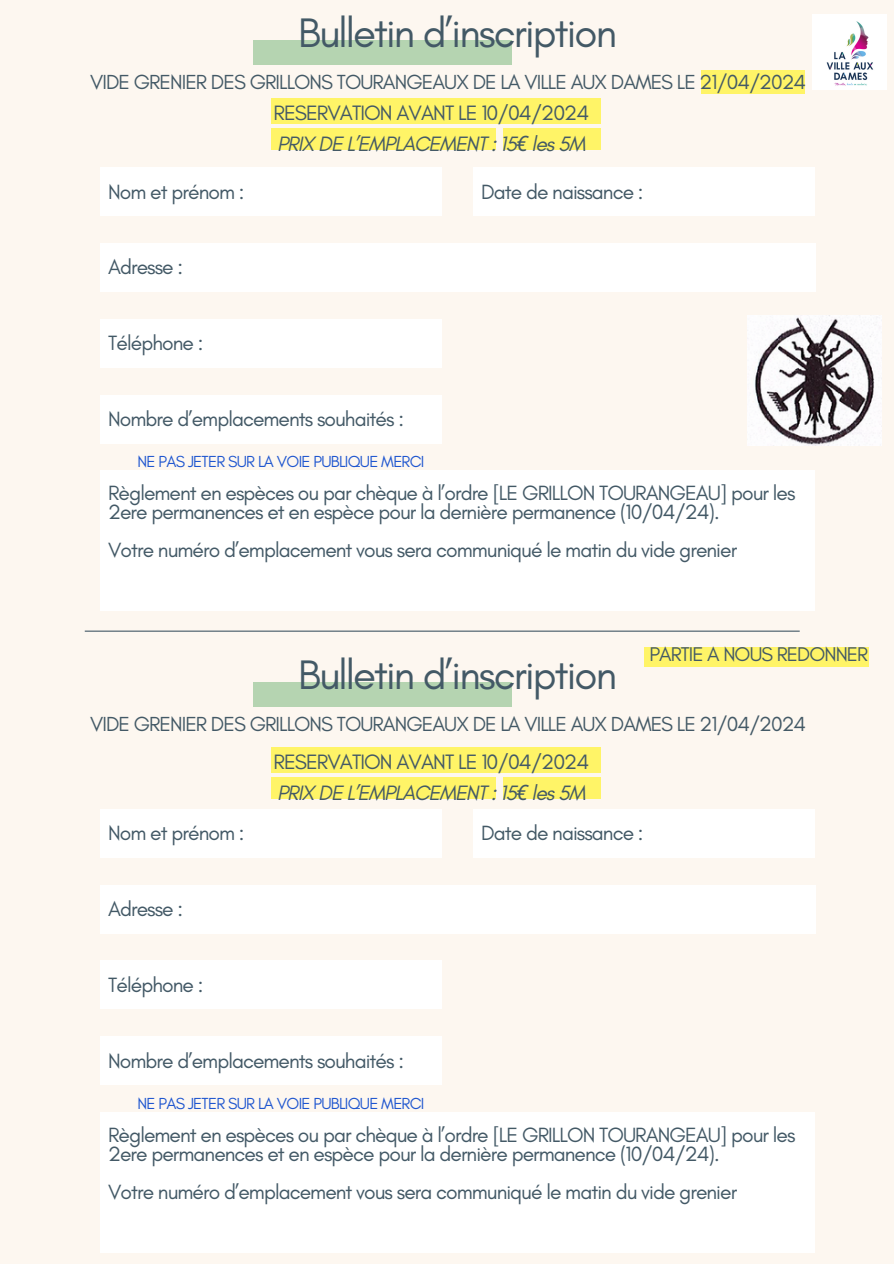
<style>
.page{position:relative;width:894px;height:1264px;background:#fff}
.page>*{position:absolute;margin:0;border:0;box-sizing:border-box;transform-origin:0 0}
.t1{font:42px "Glacial Indifference";letter-spacing:-.045em;color:#435966}
.t2{font:21.15px/30.3px "Glacial Indifference";letter-spacing:-.045em;color:#435966}
.t3{font:21px/19.2px "Glacial Indifference";letter-spacing:-.045em;color:#435966}
.t4{font:20.7px "Glacial Indifference";letter-spacing:-.045em;color:#435966}
.t5{font:20.25px "Glacial Indifference";letter-spacing:-.045em;color:#435966}
.t6{font:16.35px "Glacial Indifference";letter-spacing:-.045em;color:#1f56cf}
.s1{font-style:italic}
.s2{font-family:"Noto Sans";font-style:italic}
</style>
<div class="page">
<div style="left:0;top:0;width:893px;height:1263px;background:#fdf7f0"></div>
<hr style="left:85px;top:630px;width:714px;height:1px;background:#435966">
<div style="left:253px;top:40px;width:259px;height:25px;background:#b5d4b1"></div>
<div style="left:100px;top:167px;width:342px;height:49px;background:#fff"></div>
<div style="left:473px;top:167px;width:341px;height:49px;background:#fff"></div>
<div style="left:100px;top:243px;width:715px;height:49px;background:#fff"></div>
<div style="left:100px;top:319px;width:342px;height:49px;background:#fff"></div>
<div style="left:100px;top:395px;width:342px;height:49px;background:#fff"></div>
<div style="left:100px;top:471px;width:714px;height:140px;background:#fff"></div>
<img style="left:747px;top:315px;width:134px;height:130px">
<img style="left:812px;top:14px;width:73px;height:75px">
<div style="left:644px;top:647px;width:224px;height:19px;background:#fff467"></div>
<div style="left:700px;top:70px;width:104px;height:24px;background:#fff467"></div>
<div style="left:253px;top:681px;width:259px;height:25px;background:#b5d4b1"></div>
<div style="left:100px;top:808px;width:342px;height:49px;background:#fff"></div>
<div style="left:473px;top:808px;width:341px;height:49px;background:#fff"></div>
<div style="left:100px;top:884px;width:715px;height:49px;background:#fff"></div>
<div style="left:100px;top:960px;width:342px;height:49px;background:#fff"></div>
<div style="left:100px;top:1036px;width:342px;height:49px;background:#fff"></div>
<div style="left:100px;top:1112px;width:714px;height:140px;background:#fff"></div>
<div style="left:271px;top:747px;width:329px;height:25px;background:#fff467"></div>
<div style="left:271px;top:777px;width:224px;height:22px;background:#fff467"></div>
<div style="left:502px;top:777px;width:98px;height:22px;background:#fff467"></div>
<div style="left:271px;top:98px;width:329px;height:25px;background:#fff467"></div>
<div style="left:271px;top:128px;width:224px;height:22px;background:#fff467"></div>
<div style="left:502px;top:128px;width:98px;height:22px;background:#fff467"></div>
<p class="t1" style="left:298px;top:7px;width:320px">Bulletin d’inscription</p>
<h3 class="t4" style="left:90px;top:70px;width:717px">VIDE GRENIER DES GRILLONS TOURANGEAUX DE LA VILLE AUX DAMES LE 21/04/2024</h3>
<h3 class="t2" style="left:273px;top:98px;width:317px">RESERVATION AVANT LE 10/04/2024<br><span class="s1">PRIX DE L’EMPLACEMENT : 15</span><span class="s2">€</span> <span class="s1">les 5M</span></h3>
<h1 class="t3" style="left:108px;top:181px;width:138px">Nom et prénom :</h1>
<p class="t3" style="left:481px;top:181px;width:164px">Date de naissance :</p>
<h2 class="t3" style="left:108px;top:257px;width:76px">Adresse :</h2>
<h3 class="t3" style="left:108px;top:333px;width:97px">Téléphone :</h3>
<p class="t3" style="left:108px;top:409px;width:297px">Nombre d’emplacements souhaités :</p>
<h3 class="t6" style="left:137px;top:451px;width:288px">NE PAS JETER SUR LA VOIE PUBLIQUE MERCI</h3>
<p class="t3" style="left:108px;top:483px;width:688px">Règlement en espèces ou par chèque à l’ordre [LE GRILLON TOURANGEAU] pour les<br>2ere permanences et en espèce pour la dernière permanence (10/04/24).</p>
<p class="t3" style="left:108px;top:540px;width:630px">Votre numéro d’emplacement vous sera communiqué le matin du vide grenier</p>
<p class="t5" style="left:649px;top:642px;width:220px">PARTIE A NOUS REDONNER</p>
<p class="t1" style="left:298px;top:648px;width:320px">Bulletin d’inscription</p>
<h3 class="t4" style="left:90px;top:711px;width:717px">VIDE GRENIER DES GRILLONS TOURANGEAUX DE LA VILLE AUX DAMES LE 21/04/2024</h3>
<h3 class="t2" style="left:273px;top:746px;width:317px">RESERVATION AVANT LE 10/04/2024<br><span class="s1">PRIX DE L’EMPLACEMENT : 15</span><span class="s2">€</span> <span class="s1">les 5M</span></h3>
<h2 class="t3" style="left:108px;top:823px;width:138px">Nom et prénom :</h2>
<h1 class="t3" style="left:481px;top:823px;width:164px">Date de naissance :</h1>
<h2 class="t3" style="left:108px;top:899px;width:76px">Adresse :</h2>
<h3 class="t3" style="left:108px;top:975px;width:97px">Téléphone :</h3>
<p class="t3" style="left:108px;top:1051px;width:297px">Nombre d’emplacements souhaités :</p>
<p class="t6" style="left:137px;top:1093px;width:288px">NE PAS JETER SUR LA VOIE PUBLIQUE MERCI</p>
<p class="t3" style="left:108px;top:1124px;width:688px">Règlement en espèces ou par chèque à l’ordre [LE GRILLON TOURANGEAU] pour les<br>2ere permanences et en espèce pour la dernière permanence (10/04/24).</p>
<p class="t3" style="left:108px;top:1182px;width:630px">Votre numéro d’emplacement vous sera communiqué le matin du vide grenier</p>
</div>
